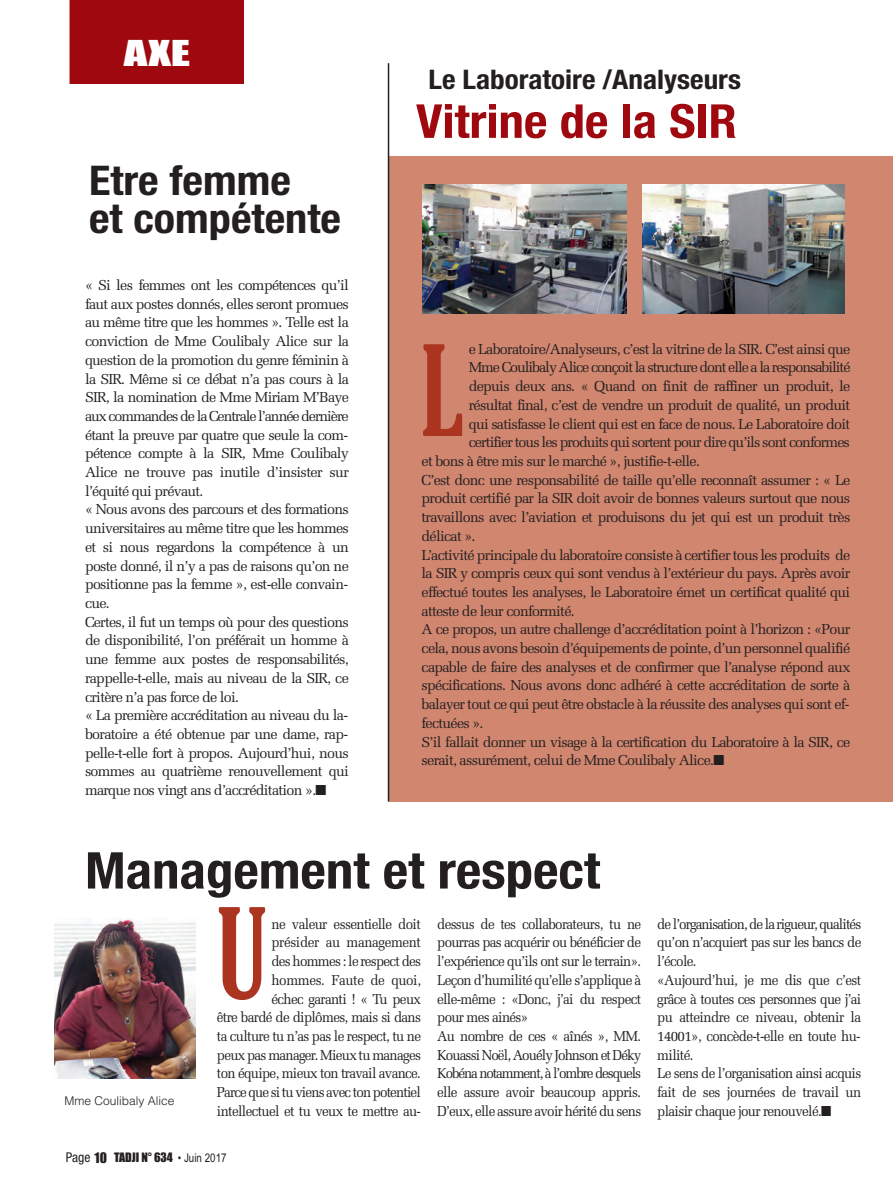
<style>
.page{position:relative;width:893px;height:1191px;background:#fff}
.page>*{position:absolute;margin:0;border:0;box-sizing:border-box;transform-origin:0 0}
.t1{font:extra-condensed 120.75px "Gloucester";color:#ac3522}
.t2{font:700 condensed 50.7px "Helvetica Neue";color:#231f20;scale:1.08 1}
.t3{font:700 condensed 46.8px "Helvetica Neue";color:#9f080e;scale:1.08 1}
.t4{font:700 condensed 40.95px/38.4px "Helvetica Neue";color:#231f20;scale:1.08 1}
.t5{font:33px "Impact";color:#fff;scale:1.41 1}
.t6{font:700 condensed 27px "Helvetica Neue";color:#231f20;scale:1.08 1}
.t7{font:14.4px/18.8px "Melior";letter-spacing:-.05em;color:#231f20}
.t8{font:14.4px/18.8px "Melior";letter-spacing:-.05em;color:#231f20;scale:.93 1}
.t9{font:14.4px "Melior";letter-spacing:-.075em;color:#231f20}
.t10{font:12px "Impact";color:#231f20}
.t11{font:300 12px "Helvetica";color:#231f20}
.s1{font-family:"Helvetica Neue";font-stretch:condensed;font-size:13.5px}
.s2{font-size:13.5px}
.s3{font-family:"Arial Narrow"}
</style>
<div class="page">
<div style="left:389px;top:156px;width:504px;height:645px;background:#d0866f"></div>
<hr style="left:388px;top:63px;width:1px;height:738px;background:#231f20">
<div style="left:69px;top:0;width:175px;height:84px;background:#9f080e"></div>
<img style="left:54px;top:918px;width:142px;height:160px">
<img style="left:423px;top:184px;width:203px;height:129px">
<img style="left:642px;top:184px;width:202px;height:129px">
<h3 class="t5" style="left:124px;top:36px;width:49px">AXE</h3>
<h3 class="t4" style="left:89px;top:158px;width:235px">Etre femme<br>et compétente</h3>
<p class="t7" style="left:85px;top:276px;width:265px">« Si les femmes ont les compétences qu’il faut aux postes donnés, elles seront promues au même titre que les hommes ». Telle est la conviction de Mme Coulibaly Alice sur la question de la promotion du genre féminin à la SIR. Même si ce débat n’a pas cours à la SIR, la nomination de Mme Miriam M’Baye aux commandes de la Centrale l’année dernière étant la preuve par quatre que seule la com&shy;pétence compte à la SIR, Mme Coulibaly Alice ne trouve pas inutile d’insister sur l’équité qui prévaut.<br>« Nous avons des parcours et des formations universitaires au même titre que les hommes et si nous regardons la compétence à un poste donné, il n’y a pas de raisons qu’on ne positionne pas la femme », est-elle convain&shy;cue.<br>Certes, il fut un temps où pour des questions de disponibilité, l’on préférait un homme à une femme aux postes de responsabilités, rappelle-t-elle, mais au niveau de la SIR, ce critère n’a pas force de loi.<br>« La première accréditation au niveau du la&shy;boratoire a été obtenue par une dame, rap&shy;pelle-t-elle fort à propos. Aujourd’hui, nous sommes au quatrième renouvellement qui marque nos vingt ans d’accréditation ».■</p>
<h3 class="t6" style="left:428px;top:57px;width:291px">Le Laboratoire /Analyseurs</h3>
<h3 class="t3" style="left:416px;top:82px;width:298px">Vitrine de la SIR</h3>
<p class="t7" style="left:469px;top:339px;width:383px">e Laboratoire/Analyseurs, c’est la vitrine de la SIR. C’est ainsi que</p>
<p class="t9" style="left:469px;top:359px;width:383px">Mme Coulibaly Alice conçoit la structure dont elle a la responsabilité</p>
<p class="t7" style="left:469px;top:377px;width:383px">depuis deux ans. « Quand on finit de raffiner un produit, le</p>
<p class="t7" style="left:469px;top:395px;width:383px">résultat final, c’est de vendre un produit de qualité, un produit</p>
<p class="t7" style="left:469px;top:414px;width:383px">qui satisfasse le client qui est en face de nous. Le Laboratoire doit</p>
<p class="t7" style="left:469px;top:433px;width:383px">certifier tous les produits qui sortent pour dire qu’ils sont conformes</p>
<p class="t7" style="left:422px;top:451px;width:280px">et bons à être mis sur le marché », justifie-t-elle.</p>
<p class="t7" style="left:422px;top:470px;width:430px">C’est donc une responsabilité de taille qu’elle reconnaît assumer : « Le</p>
<p class="t7" style="left:422px;top:489px;width:430px">produit certifié par la SIR doit avoir de bonnes valeurs surtout que nous</p>
<p class="t7" style="left:422px;top:508px;width:430px">travaillons avec l’aviation et produisons du jet qui est un produit très</p>
<p class="t7" style="left:422px;top:526px;width:56px">délicat ».</p>
<p class="t7" style="left:422px;top:545px;width:430px">L’activité principale du laboratoire consiste à certifier tous les produits de</p>
<p class="t7" style="left:422px;top:564px;width:430px">la SIR y compris ceux qui sont vendus à l’extérieur du pays. Après avoir</p>
<p class="t7" style="left:422px;top:582px;width:430px">effectué toutes les analyses, le Laboratoire émet un certificat qualité qui</p>
<p class="t7" style="left:422px;top:601px;width:155px">atteste de leur conformité.</p>
<p class="t7" style="left:422px;top:620px;width:430px">A ce propos, un autre challenge d’accréditation point à l’horizon : «Pour</p>
<p class="t7" style="left:422px;top:638px;width:430px">cela, nous avons besoin d’équipements de pointe, d’un personnel qualifié</p>
<p class="t7" style="left:422px;top:657px;width:430px">capable de faire des analyses et de confirmer que l’analyse répond aux</p>
<p class="t7" style="left:422px;top:676px;width:430px">spécifications. Nous avons donc adhéré à cette accréditation de sorte à</p>
<p class="t7" style="left:422px;top:695px;width:430px">balayer tout ce qui peut être obstacle à la réussite des analyses qui sont ef-</p>
<p class="t7" style="left:422px;top:713px;width:64px">fectuées ».</p>
<p class="t7" style="left:422px;top:732px;width:430px">S’il fallait donner un visage à la certification du Laboratoire à la SIR, ce</p>
<p class="t7" style="left:422px;top:751px;width:304px">serait, assurément, celui de Mme Coulibaly Alice.■</p>
<h1 class="t1" style="left:422px;top:324px;width:43px">L</h1>
<h2 class="t2" style="left:85px;top:828px;width:478px">Management et respect</h2>
<p class="t11" style="left:64px;top:1090px;width:112px">Mme Coulibaly Alice</p>
<h1 class="t1" style="left:217px;top:886px;width:51px">U</h1>
<p class="t8" style="left:217px;top:914px;width:221px;text-align:right">ne valeur essentielle doit<br>présider au management<br>des hommes : le respect des hommes. Faute de quoi,<br>échec garanti ! « Tu peux<br>être bardé de diplômes, mais si dans ta culture tu n’as pas le respect, tu ne peux pas manager. Mieux tu manages ton équipe, mieux ton travail avance.<br>Parce que si tu viens avec ton potentiel intellectuel et tu veux te mettre au-</p>
<p class="t8" style="left:437px;top:914px;width:221px">dessus de tes collaborateurs, tu ne pourras pas acquérir ou bénéficier de l’expérience qu’ils ont sur le terrain».<br>Leçon d’humilité qu’elle s’applique à elle-même : «Donc, j’ai du respect pour mes ainés»<br>Au nombre de ces « aînés », MM.<br>Kouassi Noël, Aouély Johnson et Déky Kobéna notamment, à l’ombre desquels elle assure avoir beaucoup appris.<br>D’eux, elle assure avoir hérité du sens</p>
<p class="t8" style="left:657px;top:914px;width:221px">de l’organisation, de la rigueur, qualités qu’on n’acquiert pas sur les bancs de l’école.<br>«Aujourd’hui, je me dis que c’est grâce à toutes ces personnes que j’ai pu atteindre ce niveau, obtenir la<br>14001», concède-t-elle en toute hu&shy;milité.<br>Le sens de l’organisation ainsi acquis fait de ses journées de travail un plaisir chaque jour renouvelé.■</p>
<p class="t10" style="left:66px;top:1151px;width:162px"><span class="s1">Page</span> <span class="s2">10</span> TADJI N° 634 <span class="s3">• Juin 2017</span></p>
</div>
